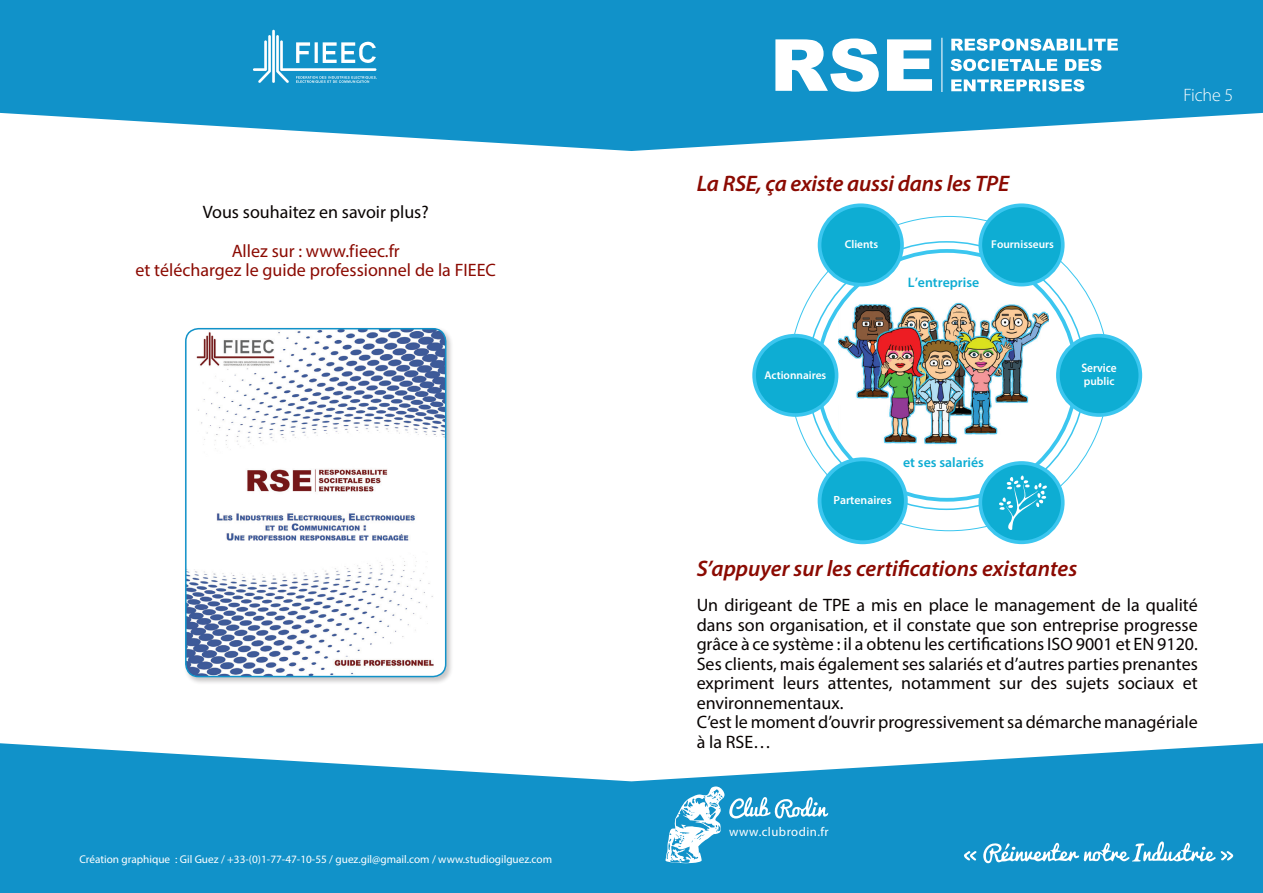
<style>
.page{position:relative;width:1263px;height:893px;background:#fff}
.page>*{position:absolute;margin:0;border:0;box-sizing:border-box;transform-origin:0 0}
.t1{font:italic 600 22.5px "Myriad Pro";color:#8b0a02}
.t2{font:18px/19.5px "Myriad Pro";color:#080302}
.t3{font:18px/19.5px "Myriad Pro";color:#8b0a02;text-align:center}
.t4{font:300 18px "Myriad Pro";letter-spacing:-.01em;color:#fff}
.t5{font:600 13.8px "Myriad Pro";color:#0eadd3}
.t6{font:12.75px "Myriad Pro";letter-spacing:.035em;color:#fff}
.t7{font:600 12.3px "Myriad Pro";color:#fff;scale:.92 1}
.t8{font:600 11.85px "Myriad Pro";color:#fff}
.t9{font:600 11.4px "Myriad Pro";color:#fff}
.t10{font:11.25px "Myriad Pro";color:#fff}
</style>
<div class="page">
<svg style="left:0;top:0;width:1263px;height:151px;background:#32a1d0"></svg>
<svg style="left:0;top:743px;width:1263px;height:150px;background:#32a1d0"></svg>
<img style="left:839px;top:302px;width:209px;height:143px">
<div style="left:819px;top:205px;width:83px;height:80px;background:#0eadd3;border-radius:50%"></div>
<div style="left:818px;top:203px;width:86px;height:83px;border:4px solid #3bc6ef;border-radius:50%"></div>
<div style="left:980px;top:205px;width:83px;height:80px;background:#0eadd3;border-radius:50%"></div>
<div style="left:978px;top:203px;width:86px;height:83px;border:4px solid #3bc6ef;border-radius:50%"></div>
<div style="left:1058px;top:336px;width:82px;height:79px;background:#0eadd3;border-radius:50%"></div>
<div style="left:1056px;top:334px;width:86px;height:83px;border:4px solid #3bc6ef;border-radius:50%"></div>
<div style="left:754px;top:336px;width:82px;height:79px;background:#0eadd3;border-radius:50%"></div>
<div style="left:752px;top:334px;width:86px;height:83px;border:4px solid #3bc6ef;border-radius:50%"></div>
<div style="left:819px;top:459px;width:87px;height:83px;background:#0eadd3;border-radius:50%"></div>
<div style="left:818px;top:457px;width:90px;height:87px;border:4px solid #3bc6ef;border-radius:50%"></div>
<svg style="left:980px;top:463px;width:83px;height:79px;background:#14b0d6"></svg>
<div style="left:978px;top:461px;width:86px;height:83px;border:4px solid #3bc6ef;border-radius:50%"></div>
<svg style="left:998px;top:473px;width:51px;height:57px;background:#2db7d8"></svg>
<hr style="left:941px;top:38px;width:1px;height:54px;background:#fff">
<svg style="left:775px;top:39px;width:157px;height:53px"></svg>
<svg style="left:951px;top:79px;width:133px;height:12px"></svg>
<svg style="left:950px;top:59px;width:151px;height:12px"></svg>
<svg style="left:951px;top:39px;width:167px;height:12px"></svg>
<div style="left:183px;top:326px;width:271px;height:359px;background:#231f20;opacity:.25"></div>
<img style="left:186px;top:329px;width:260px;height:347px">
<div style="left:185px;top:328px;width:261px;height:349px;border:2px solid #1192c9;border-radius:13px"></div>
<svg style="left:253px;top:30px;width:123px;height:53px;background:#4eaed6"></svg>
<svg style="left:963px;top:841px;width:270px;height:22px"></svg>
<svg style="left:665px;top:786px;width:164px;height:77px;background:#41a8d4"></svg>
<p class="t2" style="left:203px;top:202px;width:227px">Vous souhaitez en savoir plus?</p>
<p class="t3" style="left:135px;top:241px;width:362px">Allez sur : www.fieec.fr<br>et téléchargez le guide professionnel de la FIEEC</p>
<p class="t10" style="left:79px;top:852px;width:474px">Création graphique : Gil Guez / +33-(0)1-77-47-10-55 / guez.gil@gmail.com / www.studiogilguez.com</p>
<p class="t1" style="left:697px;top:170px;width:314px">La RSE, ça existe aussi dans les TPE</p>
<p class="t9" style="left:845px;top:237px;width:35px">Clients</p>
<p class="t9" style="left:991px;top:237px;width:64px">Fournisseurs</p>
<p class="t5" style="left:908px;top:273px;width:73px">L’entreprise</p>
<p class="t9" style="left:764px;top:368px;width:63px">Actionnaires</p>
<p class="t8" style="left:833px;top:493px;width:60px">Partenaires</p>
<p class="t5" style="left:903px;top:454px;width:82px">et ses salariés</p>
<p class="t7" style="left:1081px;top:360px;width:40px">Service</p>
<p class="t9" style="left:1084px;top:374px;width:32px">public</p>
<p class="t1" style="left:697px;top:555px;width:382px">S’appuyer sur les certifications existantes</p>
<p class="t4" style="left:1183px;top:84px;width:51px">Fiche 5</p>
<p class="t2" style="left:697px;top:595px;width:503px">Un dirigeant de TPE a mis en place le management de la qualité dans son organisation, et il constate que son entreprise progresse grâce à ce système : il a obtenu les certifications ISO 9001 et EN 9120.<br>Ses clients, mais également ses salariés et d’autres parties prenantes expriment leurs attentes, notamment sur des sujets sociaux et environnementaux.<br>C’est le moment d’ouvrir progressivement sa démarche managériale à la RSE…</p>
<p class="t6" style="left:729px;top:824px;width:101px">www.clubrodin.fr</p>
</div>
